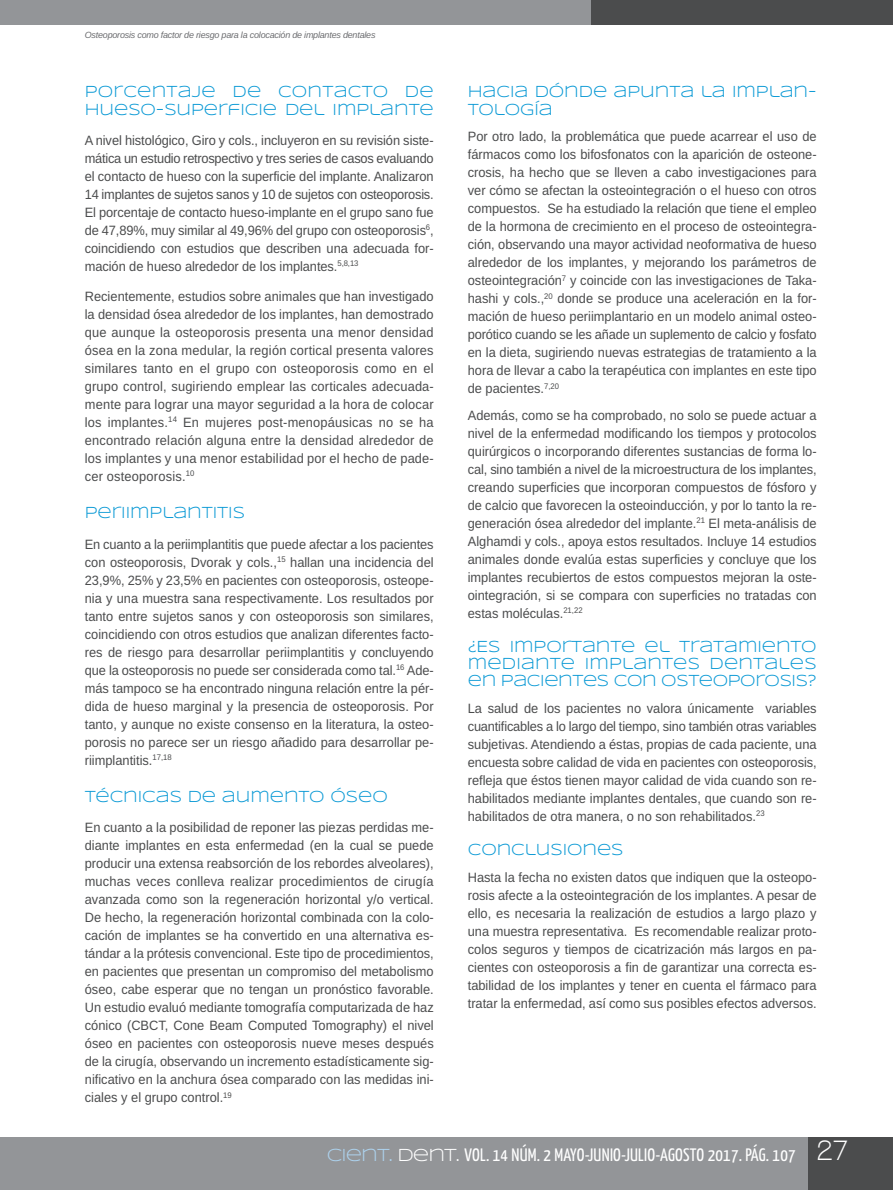
<style>
.page{position:relative;width:893px;height:1190px;background:#fff}
.page>*{position:absolute;margin:0;border:0;box-sizing:border-box;transform-origin:0 0}
.t1{font:18px "Yanone Kaffeesatz";letter-spacing:.015em;color:#fff}
.t2{font:16.5px/17.2px "Syncopate";letter-spacing:-.005em;color:#0a99d5;scale:.95 1}
.t3{font:13.5px/18px "Arimo";color:#4b4c4d;text-align:justify;scale:.95 1}
.t4{font:italic 9px "Arimo";letter-spacing:-.025em;color:#6c6d70}
.s1{font-family:"Syncopate";color:#add2ed}
.s2{font-family:"Syncopate"}
.s3{font-family:"Walkway";font-weight:700;font-size:30px}
</style>
<div class="page">
<div style="left:0;top:1137px;width:892px;height:53px;background:#939598"></div>
<div style="left:0;top:0;width:599px;height:25px;background:#939598"></div>
<div style="left:591px;top:0;width:301px;height:25px;background:#4b4c4d"></div>
<div style="left:808px;top:1137px;width:84px;height:53px;background:#4b4c4d"></div>
<p class="t4" style="left:85px;top:30px;width:292px">Osteoporosis como factor de riesgo para la colocación de implantes dentales</p>
<p class="t2" style="left:85px;top:83px;width:369px">PORCENTAJE DE CONTACTO DE<br>HUESO-SUPERFICIE DEL IMPLANTE</p>
<p class="t3" style="left:85px;top:131px;width:369px">A nivel histológico, Giro y cols., incluyeron en su revisión siste&shy;mática un estudio retrospectivo y tres series de casos evaluando el contacto de hueso con la superficie del implante. Analizaron 14 implantes de sujetos sanos y 10 de sujetos con osteoporosis.<br>El porcentaje de contacto hueso-implante en el grupo sano fue de 47,89%, muy similar al 49,96% del grupo con osteoporosis<sup>6</sup>, coincidiendo con estudios que describen una adecuada for&shy;mación de hueso alrededor de los implantes.<sup>5,8,13</sup></p>
<p class="t3" style="left:85px;top:287px;width:369px">Recientemente, estudios sobre animales que han investigado la densidad ósea alrededor de los implantes, han demostrado que aunque la osteoporosis presenta una menor densidad ósea en la zona medular, la región cortical presenta valores similares tanto en el grupo con osteoporosis como en el grupo control, sugiriendo emplear las corticales adecuada&shy;mente para lograr una mayor seguridad a la hora de colocar los implantes.<sup>14</sup> En mujeres post-menopáusicas no se ha encontrado relación alguna entre la densidad alrededor de los implantes y una menor estabilidad por el hecho de pade&shy;cer osteoporosis.<sup>10</sup></p>
<p class="t2" style="left:85px;top:504px;width:170px">PERIIMPLANTITIS</p>
<p class="t3" style="left:85px;top:535px;width:369px">En cuanto a la periimplantitis que puede afectar a los pacientes con osteoporosis, Dvorak y cols.,<sup>15</sup> hallan una incidencia del 23,9%, 25% y 23,5% en pacientes con osteoporosis, osteope&shy;nia y una muestra sana respectivamente. Los resultados por tanto entre sujetos sanos y con osteoporosis son similares, coincidiendo con otros estudios que analizan diferentes facto&shy;res de riesgo para desarrollar periimplantitis y concluyendo que la osteoporosis no puede ser considerada como tal.<sup>16</sup> Ade&shy;más tampoco se ha encontrado ninguna relación entre la pér&shy;dida de hueso marginal y la presencia de osteoporosis. Por tanto, y aunque no existe consenso en la literatura, la osteo&shy;porosis no parece ser un riesgo añadido para desarrollar pe&shy;riimplantitis.<sup>17,18</sup></p>
<p class="t2" style="left:85px;top:788px;width:320px">TÉCNICAS DE AUMENTO ÓSEO</p>
<p class="t3" style="left:85px;top:819px;width:369px">En cuanto a la posibilidad de reponer las piezas perdidas me&shy;diante implantes en esta enfermedad (en la cual se puede producir una extensa reabsorción de los rebordes alveolares), muchas veces conlleva realizar procedimientos de cirugía avanzada como son la regeneración horizontal y/o vertical.<br>De hecho, la regeneración horizontal combinada con la colo&shy;cación de implantes se ha convertido en una alternativa es&shy;tándar a la prótesis convencional. Este tipo de procedimientos, en pacientes que presentan un compromiso del metabolismo óseo, cabe esperar que no tengan un pronóstico favorable. un estudio evaluó mediante tomografía computarizada de haz cónico (CBCT, Cone Beam Computed Tomography) el nivel óseo en pacientes con osteoporosis nueve meses después de la cirugía, observando un incremento estadísticamente sig&shy;nificativo en la anchura ósea comparado con las medidas ini&shy;ciales y el grupo control.<sup>19</sup></p>
<p class="t2" style="left:467px;top:83px;width:368px">HACIA DÓNDE APUNTA LA IMPLAN-<br>TOLOGÍA</p>
<p class="t3" style="left:467px;top:127px;width:369px">Por otro lado, la problemática que puede acarrear el uso de fármacos como los bifosfonatos con la aparición de osteone&shy;crosis, ha hecho que se lleven a cabo investigaciones para ver cómo se afectan la osteointegración o el hueso con otros compuestos. Se ha estudiado la relación que tiene el empleo de la hormona de crecimiento en el proceso de osteointegra&shy;ción, observando una mayor actividad neoformativa de hueso alrededor de los implantes, y mejorando los parámetros de osteointegración<sup>7</sup> y coincide con las investigaciones de Taka&shy;hashi y cols.,<sup>20</sup> donde se produce una aceleración en la for&shy;mación de hueso periimplantario en un modelo animal osteo&shy;porótico cuando se les añade un suplemento de calcio y fosfato en la dieta, sugiriendo nuevas estrategias de tratamiento a la hora de llevar a cabo la terapéutica con implantes en este tipo de pacientes.<sup>7,20</sup></p>
<p class="t3" style="left:467px;top:406px;width:369px">Además, como se ha comprobado, no solo se puede actuar a nivel de la enfermedad modificando los tiempos y protocolos quirúrgicos o incorporando diferentes sustancias de forma lo&shy;cal, sino también a nivel de la microestructura de los implantes, creando superficies que incorporan compuestos de fósforo y de calcio que favorecen la osteoinducción, y por lo tanto la re&shy;generación ósea alrededor del implante.<sup>21</sup> El meta-análisis de Alghamdi y cols., apoya estos resultados. Incluye 14 estudios animales donde evalúa estas superficies y concluye que los implantes recubiertos de estos compuestos mejoran la oste&shy;ointegración, si se compara con superficies no tratadas con estas moléculas.<sup>21,22</sup></p>
<p class="t2" style="left:467px;top:637px;width:369px;text-align:justify">¿ES IMPORTANTE EL TRATAMIENTO MEDIANTE IMPLANTES DENTALES EN PACIENTES CON OSTEOPOROSIS?</p>
<p class="t3" style="left:467px;top:699px;width:369px">La salud de los pacientes no valora únicamente variables cuantificables a lo largo del tiempo, sino también otras variables subjetivas. Atendiendo a éstas, propias de cada paciente, una encuesta sobre calidad de vida en pacientes con osteoporosis, refleja que éstos tienen mayor calidad de vida cuando son re&shy;habilitados mediante implantes dentales, que cuando son re&shy;habilitados de otra manera, o no son rehabilitados.<sup>23</sup></p>
<p class="t2" style="left:467px;top:841px;width:165px">CONCLUSIONES</p>
<p class="t3" style="left:467px;top:868px;width:369px">hasta la fecha no existen datos que indiquen que la osteopo&shy;rosis afecte a la osteointegración de los implantes. A pesar de ello, es necesaria la realización de estudios a largo plazo y una muestra representativa. Es recomendable realizar proto&shy;colos seguros y tiempos de cicatrización más largos en pa&shy;cientes con osteoporosis a fin de garantizar una correcta es&shy;tabilidad de los implantes y tener en cuenta el fármaco para tratar la enfermedad, así como sus posibles efectos adversos.</p>
<h1 class="t1" style="left:327px;top:1144px;width:523px"><span class="s1">CIENT.</span> <span class="s2">DENT.</span> VOL. 14 NÚM. 2 MAYO-JUNIO-JULIO-AGOSTO 2017. PÁG. 107 <span class="s3">27</span></h1>
</div>
